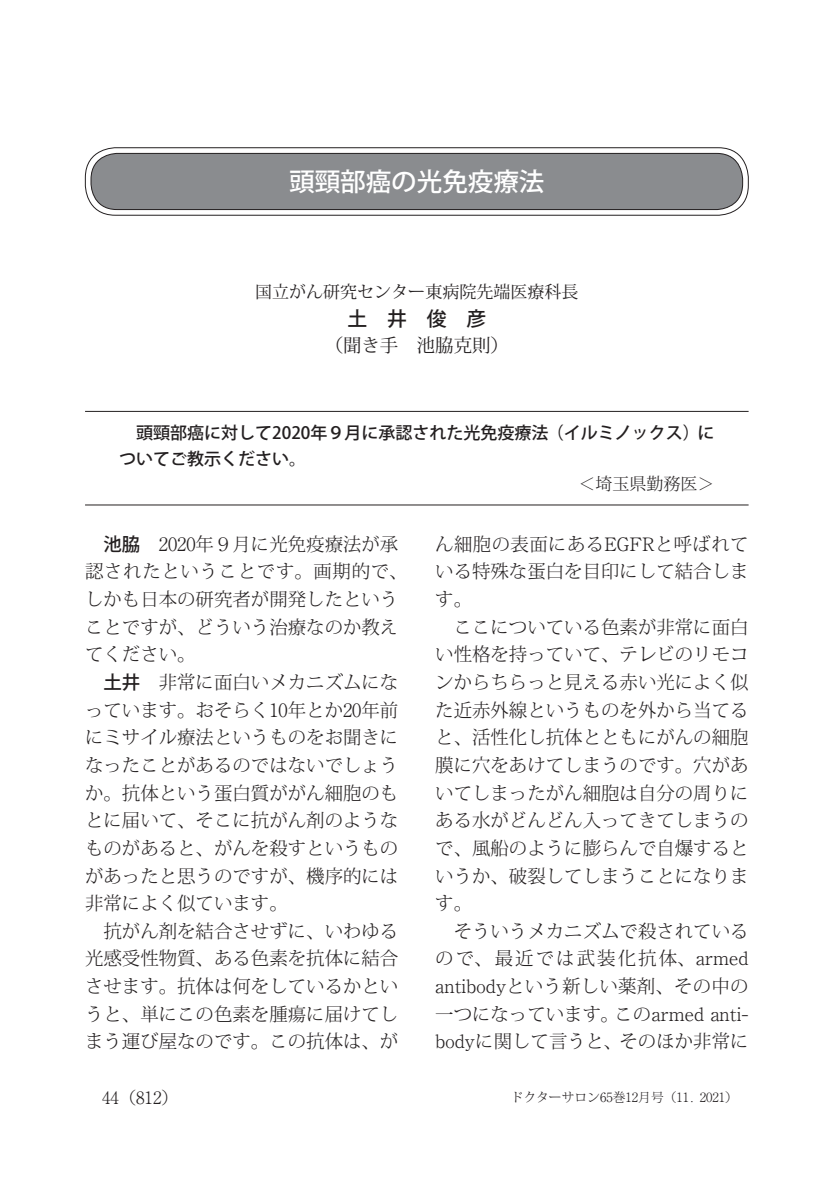
<style>
.page{position:relative;width:828px;height:1191px;background:#fff}
.page>*{position:absolute;margin:0;border:0;box-sizing:border-box;transform-origin:0 0}
.t1{font:500 25.6px "Koz Go Pro";color:#fff}
.t2{font:500 19.8px "Koz Go Pro";color:#231f20}
.t3{font:300 18.4px/27.6px "Koz Min Pro";color:#231f20}
.t4{font:300 18.4px "Koz Min Pro";letter-spacing:.035em;color:#231f20}
.t5{font:18.4px "Koz Min Pro";color:#231f20}
.t6{font:500 17px "Koz Go Pro";color:#231f20}
.t7{font:17px "Koz Min Pro";color:#231f20}
.t8{font:300 17px "Koz Min Pro";color:#231f20}
.t9{font:300 17px "Ryumin Pro";color:#231f20}
.t10{font:300 12.8px "Koz Min Pro";color:#231f20}
.s1{font-family:"Ryumin Pro"}
.s2{font-family:"Koz Go Pro";font-weight:500}
.s3{font-family:"Koz Min Pro"}
</style>
<div class="page">
<hr style="left:85px;top:411px;width:663px;height:1px;background:#231f20">
<hr style="left:85px;top:504px;width:663px;height:1px;background:#231f20">
<div style="left:85px;top:147px;width:663px;height:68px;border:1px solid #231f20;border-radius:30px"></div>
<div style="left:91px;top:153px;width:651px;height:56px;background:#8a8c8f;border-radius:26px"></div>
<div style="left:91px;top:153px;width:652px;height:57px;border:1px solid #231f20;border-radius:26px"></div>
<p class="t1" style="left:289px;top:165px;width:257px">頭頸部癌の光免疫療法</p>
<p class="t7" style="left:255px;top:279px;width:325px">国立がん研究センター東病院先端医療科長</p>
<p class="t2" style="left:347px;top:306px;width:140px">土　井　俊　彦</p>
<p class="t5" style="left:325px;top:332px;width:186px">（聞き手　池脇克則）</p>
<p class="t6" style="left:119px;top:422px;width:597px">　頭頸部癌に対して2020年９月に承認された光免疫療法（イルミノックス）に</p>
<p class="t6" style="left:119px;top:447px;width:189px">ついてご教示ください。</p>
<p class="t8" style="left:578px;top:472px;width:138px"><span class="s1">＜</span>埼玉県勤務医<span class="s1">＞</span></p>
<p class="t3" style="left:103px;top:529px;width:296px"><span class="s2">池脇</span> <span class="s1">2020</span>年<span class="s1">９</span>月に光免疫療法が承</p>
<p class="t4" style="left:85px;top:558px;width:324px">認されたということです。画期的で、</p>
<p class="t3" style="left:85px;top:585px;width:315px">しかも日本の研究者が開発したという</p>
<p class="t3" style="left:85px;top:612px;width:315px">ことですが、どういう治療なのか教え</p>
<p class="t3" style="left:85px;top:640px;width:112px">てください。</p>
<p class="t3" style="left:103px;top:668px;width:296px"><span class="s2">土井</span>　非常に面白いメカニズムにな</p>
<p class="t3" style="left:85px;top:695px;width:315px">っています。おそらく<span class="s1">10</span>年とか<span class="s1">20</span>年前</p>
<p class="t3" style="left:85px;top:723px;width:315px">にミサイル療法というものをお聞きに</p>
<p class="t3" style="left:85px;top:751px;width:315px">なったことがあるのではないでしょう</p>
<p class="t3" style="left:85px;top:778px;width:315px">か。抗体という蛋白質ががん細胞のも</p>
<p class="t3" style="left:85px;top:806px;width:315px">とに届いて、そこに抗がん剤のような</p>
<p class="t3" style="left:85px;top:833px;width:315px">ものがあると、がんを殺すというもの</p>
<p class="t3" style="left:85px;top:861px;width:315px">があったと思うのですが、機序的には</p>
<p class="t3" style="left:85px;top:889px;width:204px">非常によく似ています。</p>
<p class="t3" style="left:85px;top:916px;width:315px">　抗がん剤を結合させずに、いわゆる</p>
<p class="t3" style="left:85px;top:944px;width:315px">光感受性物質、ある色素を抗体に結合</p>
<p class="t3" style="left:85px;top:972px;width:315px">させます。抗体は何をしているかとい</p>
<p class="t3" style="left:85px;top:999px;width:315px">うと、単にこの色素を腫瘍に届けてし</p>
<p class="t3" style="left:85px;top:1027px;width:315px">まう運び屋なのです。この抗体は、が</p>
<p class="t3" style="left:435px;top:529px;width:315px">ん細胞の表面にある<span class="s1">EGFR</span>と呼ばれている特殊な蛋白を目印にして結合します。<br>　ここについている色素が非常に面白い性格を持っていて、テレビのリモコンからちらっと見える赤い光によく似た近赤外線というものを外から当てると、活性化し抗体とともにがんの細胞膜に穴をあけてしまうのです。穴があいてしまったがん細胞は自分の周りにある水がどんどん入ってきてしまうので、風船のように膨らんで自爆するというか、破裂してしまうことになります。<br>　そういうメカニズムで殺されているので、最近では武装化抗体、<span class="s1">armed anti body</span>という新しい薬剤、その中の一つになっています。この<span class="s1">armed anti&shy;body</span>に関して言うと、そのほか非常に</p>
<p class="t9" style="left:102px;top:1084px;width:78px">44<span class="s3">（</span>812<span class="s3">）</span></p>
<p class="t10" style="left:511px;top:1088px;width:229px">ドクターサロン<span class="s1">65</span>巻<span class="s1">12</span>月号（<span class="s1">11. 2021</span>）</p>
</div>
